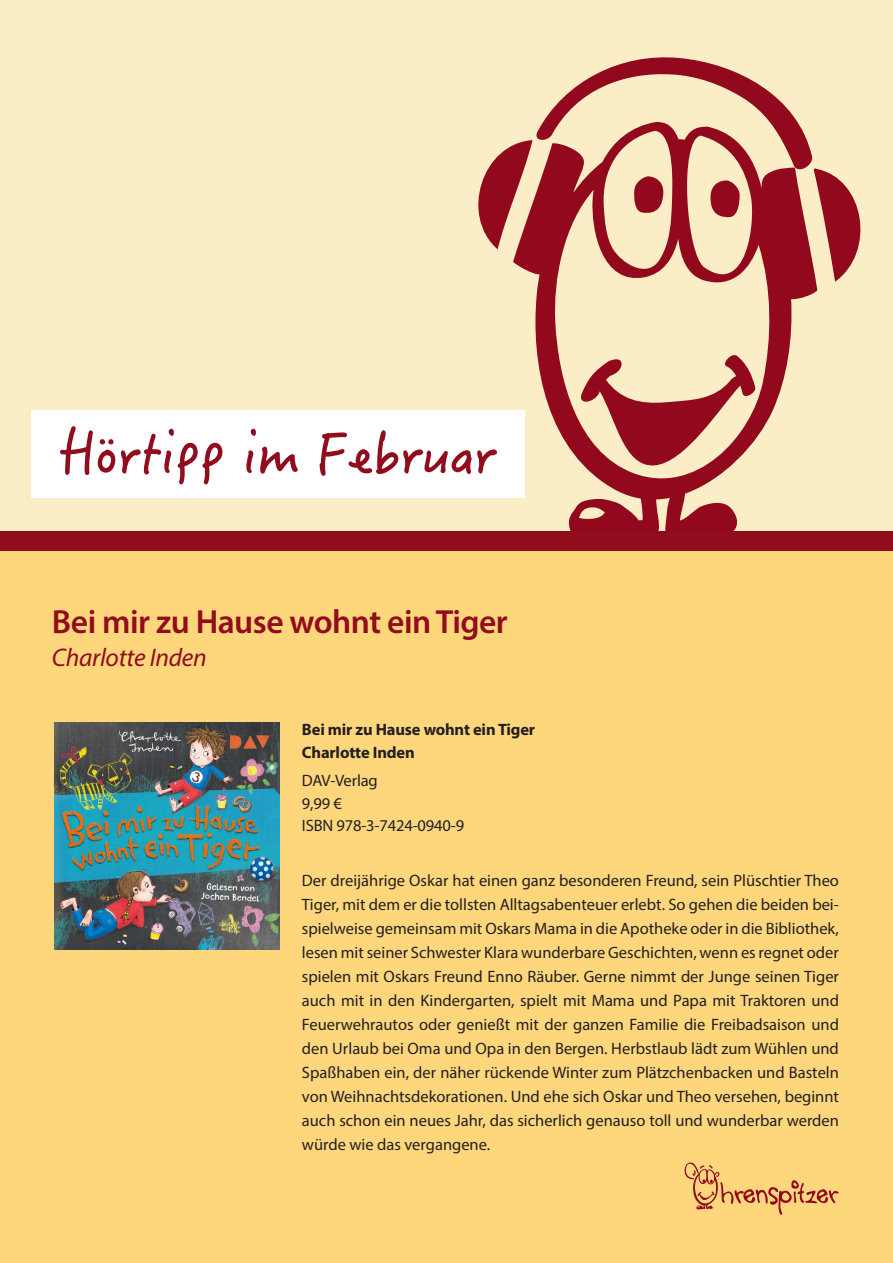
<style>
.page{position:relative;width:893px;height:1263px;background:#fff}
.page>*{position:absolute;margin:0;border:0;box-sizing:border-box;transform-origin:0 0}
.t1{font:55.5px "Hanzi Pen SC W5";letter-spacing:-.015em;color:#910c1d}
.t2{font:600 33.6px "Myriad Pro";letter-spacing:-.015em;color:#910c1d}
.t3{font:italic 25.5px "Myriad Pro";letter-spacing:-.01em;color:#910c1d}
.t4{font:16.5px/24px "Myriad Pro";color:#231f20;text-align:justify}
.t5{font:700 16.5px/22.5px "Myriad Pro";letter-spacing:-.01em;color:#231f20}
</style>
<div class="page">
<div style="left:0;top:540px;width:893px;height:723px;background:#fed77d"></div>
<svg style="left:684px;top:1162px;width:154px;height:53px"></svg>
<img style="left:54px;top:723px;width:226px;height:226px">
<div style="left:0;top:0;width:893px;height:540px;background:#fbeec6"></div>
<svg style="left:478px;top:57px;width:383px;height:225px"></svg>
<svg style="left:513px;top:122px;width:304px;height:409px"></svg>
<div style="left:31px;top:410px;width:494px;height:88px;background:#fff"></div>
<div style="left:0;top:531px;width:893px;height:20px;background:#910c1d"></div>
<h1 class="t1" style="left:59px;top:418px;width:439px">Hörtipp im Februar</h1>
<h2 class="t2" style="left:52px;top:601px;width:458px">Bei mir zu Hause wohnt ein Tiger</h2>
<h3 class="t3" style="left:52px;top:642px;width:156px">Charlotte Inden</h3>
<p class="t5" style="left:302px;top:718px;width:235px">Bei mir zu Hause wohnt ein Tiger<br>Charlotte Inden</p>
<p class="t4" style="left:302px;top:769px;width:164px;line-height:22.5px;text-align:left">DAV-Verlag<br>9,99 €<br>ISBN 978-3-7424-0940-9</p>
<p class="t4" style="left:302px;top:868px;width:539px">Der dreijährige Oskar hat einen ganz besonderen Freund, sein Plüschtier Theo Tiger, mit dem er die tollsten Alltagsabenteuer erlebt. So gehen die beiden bei&shy;spielweise gemeinsam mit Oskars Mama in die Apotheke oder in die Bibliothek, lesen mit seiner Schwester Klara wunderbare Geschichten, wenn es regnet oder spielen mit Oskars Freund Enno Räuber. Gerne nimmt der Junge seinen Tiger auch mit in den Kindergarten, spielt mit Mama und Papa mit Traktoren und Feuerwehrautos oder genießt mit der ganzen Familie die Freibadsaison und den Urlaub bei Oma und Opa in den Bergen. Herbstlaub lädt zum Wühlen und Spaßhaben ein, der näher rückende Winter zum Plätzchenbacken und Basteln von Weihnachtsdekorationen. Und ehe sich Oskar und Theo versehen, beginnt auch schon ein neues Jahr, das sicherlich genauso toll und wunderbar werden würde wie das vergangene.</p>
</div>
